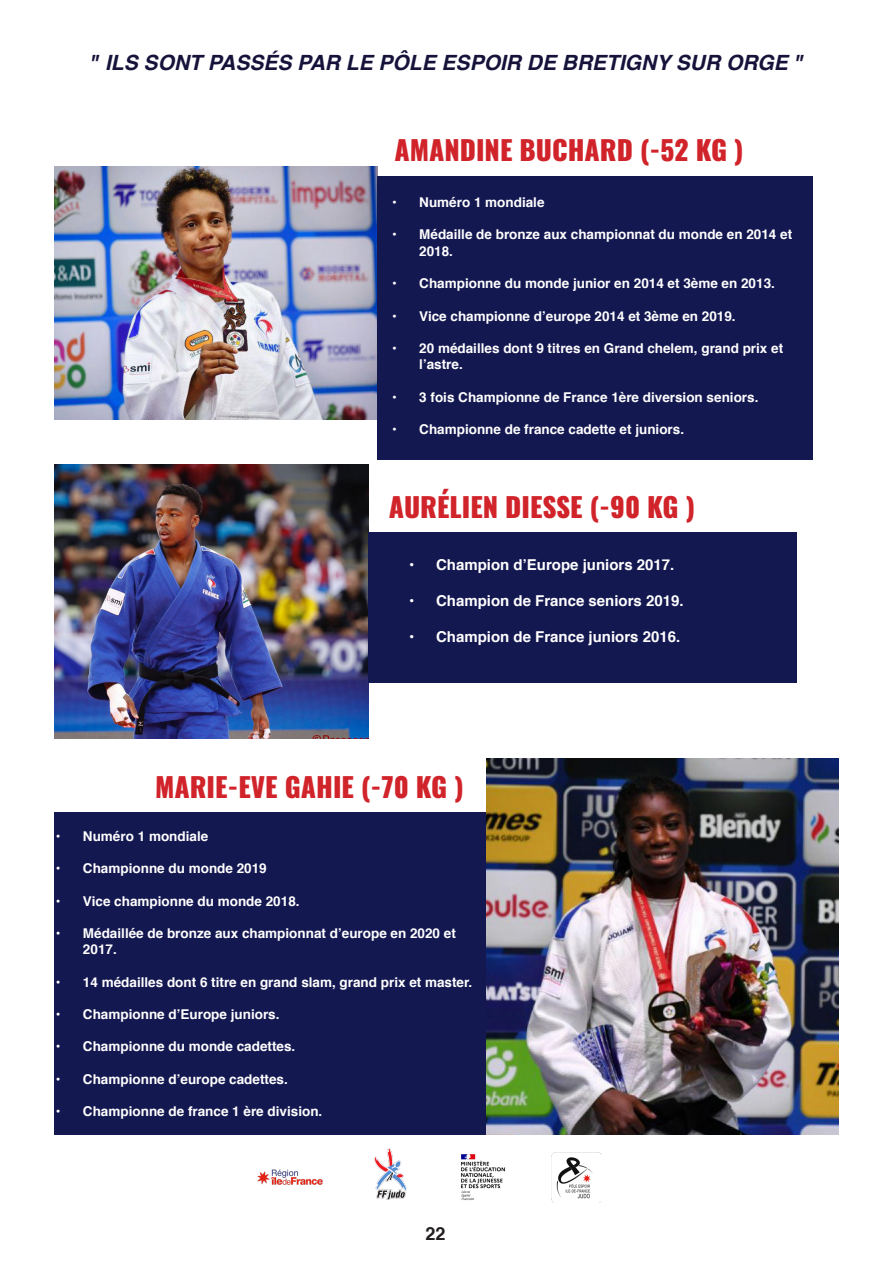
<style>
.page{position:relative;width:893px;height:1263px;background:#fff}
.page>*{position:absolute;margin:0;border:0;box-sizing:border-box;transform-origin:0 0}
.t1{font:800 27px "Oswald";color:#d1232a}
.t2{font:italic 700 21px "Helvetica";color:#16133b}
.t3{font:700 18px "Helvetica";color:#231f20}
.t4{font:700 15px "Helvetica";color:#fff}
.t5{font:700 13.5px/16.2px "Helvetica";color:#fff}
</style>
<div class="page">
<div style="left:54px;top:811px;width:433px;height:323px;background:#141851"></div>
<img style="left:54px;top:167px;width:323px;height:253px">
<img style="left:487px;top:758px;width:352px;height:377px">
<div style="left:377px;top:176px;width:435px;height:283px;background:#141851"></div>
<img style="left:257px;top:1169px;width:66px;height:16px">
<img style="left:375px;top:1149px;width:31px;height:51px">
<img style="left:461px;top:1154px;width:44px;height:46px">
<img style="left:551px;top:1152px;width:50px;height:50px">
<img style="left:54px;top:465px;width:315px;height:273px">
<div style="left:369px;top:532px;width:428px;height:151px;background:#141851"></div>
<p class="t2" style="left:89px;top:45px;width:716px">" ILS SONT PASSÉS PAR LE PÔLE ESPOIR DE BRETIGNY SUR ORGE "</p>
<p class="t1" style="left:394px;top:136px;width:351px">AMANDINE BUCHARD (-52 KG )</p>
<p class="t5" style="left:392px;top:194px;width:154px">• Numéro 1 mondiale</p>
<p class="t5" style="left:419px;top:227px;width:374px;text-indent:-27px">• Médaille de bronze aux championnat du monde en 2014 et<br>2018.</p>
<p class="t5" style="left:392px;top:275px;width:384px">• Championne du monde junior en 2014 et 3ème en 2013.</p>
<p class="t5" style="left:392px;top:308px;width:345px">• Vice championne d’europe 2014 et 3ème en 2019.</p>
<p class="t5" style="left:419px;top:340px;width:365px;text-indent:-27px">• 20 médailles dont 9 titres en Grand chelem, grand prix et l’astre.</p>
<p class="t5" style="left:392px;top:389px;width:368px">• 3 fois Championne de France 1ère diversion seniors.</p>
<p class="t5" style="left:392px;top:421px;width:293px">• Championne de france cadette et juniors.</p>
<p class="t1" style="left:389px;top:493px;width:308px">AURÉLIEN DIESSE (-90 KG )</p>
<p class="t4" style="left:409px;top:553px;width:267px">• Champion d’Europe juniors 2017.</p>
<p class="t4" style="left:409px;top:589px;width:276px">• Champion de France seniors 2019.</p>
<p class="t4" style="left:409px;top:625px;width:273px">• Champion de France juniors 2016.</p>
<p class="t1" style="left:155px;top:773px;width:310px">MARIE-EVE GAHIE (-70 KG )</p>
<p class="t5" style="left:56px;top:828px;width:154px">• Numéro 1 mondiale</p>
<p class="t5" style="left:56px;top:860px;width:212px">• Championne du monde 2019</p>
<p class="t5" style="left:56px;top:893px;width:245px">• Vice championne du monde 2018.</p>
<p class="t5" style="left:83px;top:925px;width:374px;text-indent:-27px">• Médaillée de bronze aux championnat d’europe en 2020 et<br>2017.</p>
<p class="t5" style="left:56px;top:974px;width:418px">• 14 médailles dont 6 titre en grand slam, grand prix et master.</p>
<p class="t5" style="left:56px;top:1006px;width:225px">• Championne d’Europe juniors.</p>
<p class="t5" style="left:56px;top:1039px;width:241px">• Championne du monde cadettes.</p>
<p class="t5" style="left:56px;top:1071px;width:233px">• Championne d’europe cadettes.</p>
<p class="t5" style="left:56px;top:1103px;width:268px">• Championne de france 1 ère division.</p>
<h3 class="t3" style="left:425px;top:1219px;width:22px">22</h3>
</div>
